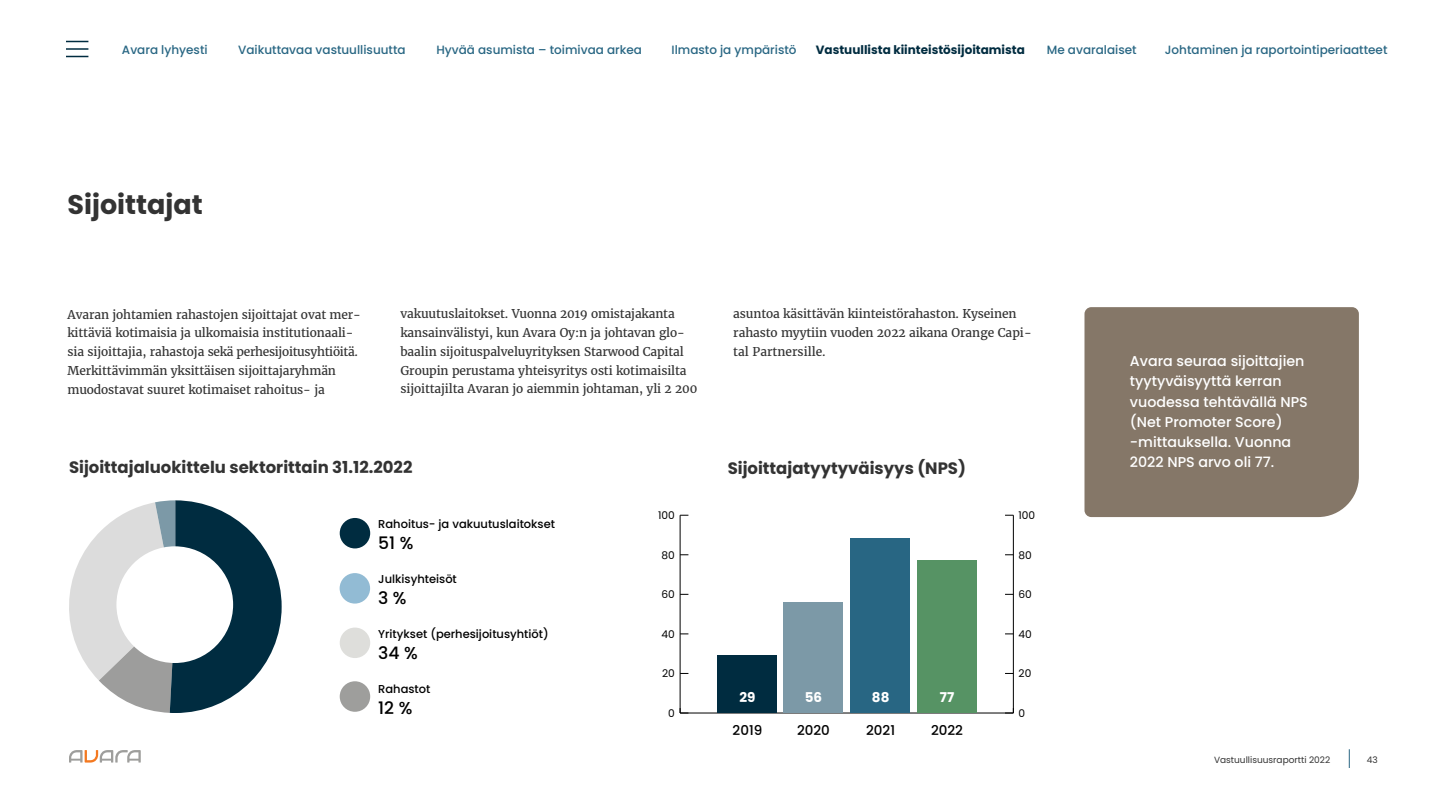
<style>
.page{position:relative;width:1440px;height:810px;background:#fff}
.page>*{position:absolute;margin:0;border:0;box-sizing:border-box;transform-origin:0 0}
.t1{font:700 27px "Poppins";color:#333}
.t2{font:500 17.17px "Poppins";color:#000}
.t3{font:700 16.5px "Poppins";color:#333}
.t4{font:500 14.25px/20.2px "Poppins";color:#fff}
.t5{font:500 13.5px "Poppins";color:#000}
.t6{font:700 13.5px "Poppins";color:#fff}
.t7{font:12px/18.8px "Merriweather";letter-spacing:-.01em;color:#333}
.t8{font:500 12px "Poppins";color:#286683}
.t9{font:700 12px "Poppins";color:#002c40}
.t10{font:500 11.48px "Poppins";color:#000}
.t11{font:10.65px "Poppins";color:#000}
.t12{font:10.57px "Poppins";color:#000}
.t13{font:9px "Poppins";color:#333}
</style>
<div class="page">
<svg style="left:66px;top:56px;width:22px;height:1px"></svg>
<hr style="left:66px;top:48px;width:22px;height:2px;background:#002c40">
<svg style="left:66px;top:41px;width:22px;height:1px"></svg>
<svg style="left:69px;top:750px;width:72px;height:13px"></svg>
<svg style="left:1349px;top:749px;width:1px;height:19px"></svg>
<svg style="left:69px;top:500px;width:213px;height:213px"></svg>
<div style="left:116px;top:546px;width:117px;height:117px;background:#fff;border-radius:50%"></div>
<div style="left:340px;top:518px;width:30px;height:30px;background:#002c40;border-radius:50%"></div>
<div style="left:340px;top:628px;width:30px;height:30px;background:#dededb;border-radius:50%"></div>
<div style="left:340px;top:573px;width:30px;height:31px;background:#92bbd4;border-radius:50%"></div>
<div style="left:340px;top:681px;width:30px;height:31px;background:#9e9e9c;border-radius:50%"></div>
<hr style="left:680px;top:713px;width:333px;height:1px;background:#000">
<hr style="left:680px;top:515px;width:1px;height:198px;background:#000">
<svg style="left:680px;top:708px;width:8px;height:6px"></svg>
<hr style="left:1013px;top:515px;width:1px;height:198px;background:#000">
<svg style="left:1005px;top:708px;width:9px;height:6px"></svg>
<div style="left:917px;top:561px;width:60px;height:152px;background:#569364"></div>
<div style="left:850px;top:539px;width:60px;height:174px;background:#286683"></div>
<div style="left:783px;top:602px;width:60px;height:111px;background:#7c99a7"></div>
<div style="left:717px;top:656px;width:60px;height:57px;background:#002c40"></div>
<div style="left:1084px;top:307px;width:275px;height:210px;background:#857768"></div>
<p class="t8" style="left:122px;top:43px;width:87px">Avara lyhyesti</p>
<p class="t8" style="left:238px;top:43px;width:169px">Vaikuttavaa vastuullisuutta</p>
<p class="t8" style="left:436px;top:43px;width:207px">Hyvää asumista – toimivaa arkea</p>
<p class="t8" style="left:672px;top:43px;width:127px">Ilmasto ja ympäristö</p>
<p class="t9" style="left:816px;top:43px;width:211px">Vastuullista kiinteistösijoitamista</p>
<p class="t8" style="left:1047px;top:43px;width:91px">Me avaralaiset</p>
<p class="t8" style="left:1165px;top:43px;width:224px">Johtaminen ja raportointiperiaatteet</p>
<h1 class="t1" style="left:68px;top:189px;width:137px">Sijoittajat</h1>
<p class="t7" style="left:68px;top:305px;width:295px">Avaran johtamien rahastojen sijoittajat ovat mer&shy;kittäviä kotimaisia ja ulkomaisia institutionaali&shy;sia sijoittajia, rahastoja sekä perhesijoitusyhtiöitä.<br>Merkittävimmän yksittäisen sijoittajaryhmän muodostavat suuret kotimaiset rahoitus- ja</p>
<p class="t7" style="left:401px;top:304px;width:298px">vakuutuslaitokset. Vuonna 2019 omistajakanta kansainvälistyi, kun Avara Oy:n ja johtavan glo&shy;baalin sijoituspalveluyrityksen Starwood Capital Groupin perustama yhteisyritys osti kotimaisilta sijoittajilta Avaran jo aiemmin johtaman, yli 2 200</p>
<h3 class="t3" style="left:69px;top:458px;width:345px">Sijoittajaluokittelu sektorittain 31.12.2022</h3>
<p class="t7" style="left:733px;top:305px;width:300px">asuntoa käsittävän kiinteistörahaston. Kyseinen rahasto myytiin vuoden 2022 aikana Orange Capi&shy;tal Partnersille.</p>
<h3 class="t3" style="left:728px;top:458px;width:240px">Sijoittajatyytyväisyys (NPS)</h3>
<p class="t4" style="left:1130px;top:351px;width:180px">Avara seuraa sijoittajien tyytyväisyyttä kerran vuodessa tehtävällä NPS (Net Promoter Score) -mittauksella. Vuonna<br>2022 NPS arvo oli 77.</p>
<p class="t10" style="left:378px;top:517px;width:178px">Rahoitus- ja vakuutuslaitokset</p>
<h2 class="t2" style="left:378px;top:533px;width:37px">51 %</h2>
<p class="t10" style="left:378px;top:573px;width:80px">Julkisyhteisöt</p>
<h2 class="t2" style="left:378px;top:588px;width:30px">3 %</h2>
<p class="t10" style="left:378px;top:628px;width:172px">Yritykset (perhesijoitusyhtiöt)</p>
<h2 class="t2" style="left:378px;top:643px;width:41px">34 %</h2>
<p class="t10" style="left:378px;top:683px;width:54px">Rahastot</p>
<h2 class="t2" style="left:378px;top:698px;width:36px">12 %</h2>
<p class="t11" style="left:658px;top:509px;width:18px">100</p>
<p class="t12" style="left:1019px;top:509px;width:18px">100</p>
<p class="t11" style="left:662px;top:549px;width:15px">80</p>
<p class="t12" style="left:1019px;top:549px;width:15px">80</p>
<p class="t11" style="left:661px;top:588px;width:15px">60</p>
<p class="t12" style="left:1019px;top:588px;width:15px">60</p>
<p class="t11" style="left:662px;top:628px;width:15px">40</p>
<p class="t12" style="left:1019px;top:628px;width:15px">40</p>
<p class="t11" style="left:662px;top:668px;width:14px">20</p>
<p class="t12" style="left:1019px;top:668px;width:14px">20</p>
<p class="t11" style="left:668px;top:707px;width:8px">0</p>
<p class="t6" style="left:739px;top:690px;width:18px">29</p>
<p class="t5" style="left:733px;top:722px;width:31px">2019</p>
<p class="t6" style="left:805px;top:690px;width:19px">56</p>
<p class="t5" style="left:797px;top:722px;width:34px">2020</p>
<p class="t6" style="left:872px;top:690px;width:19px">88</p>
<p class="t5" style="left:866px;top:722px;width:30px">2021</p>
<p class="t6" style="left:940px;top:690px;width:16px">77</p>
<p class="t5" style="left:931px;top:722px;width:34px">2022</p>
<p class="t12" style="left:1019px;top:707px;width:8px">0</p>
<p class="t13" style="left:1214px;top:754px;width:118px">Vastuullisuusraportti 2022</p>
<p class="t13" style="left:1367px;top:754px;width:12px">43</p>
</div>
